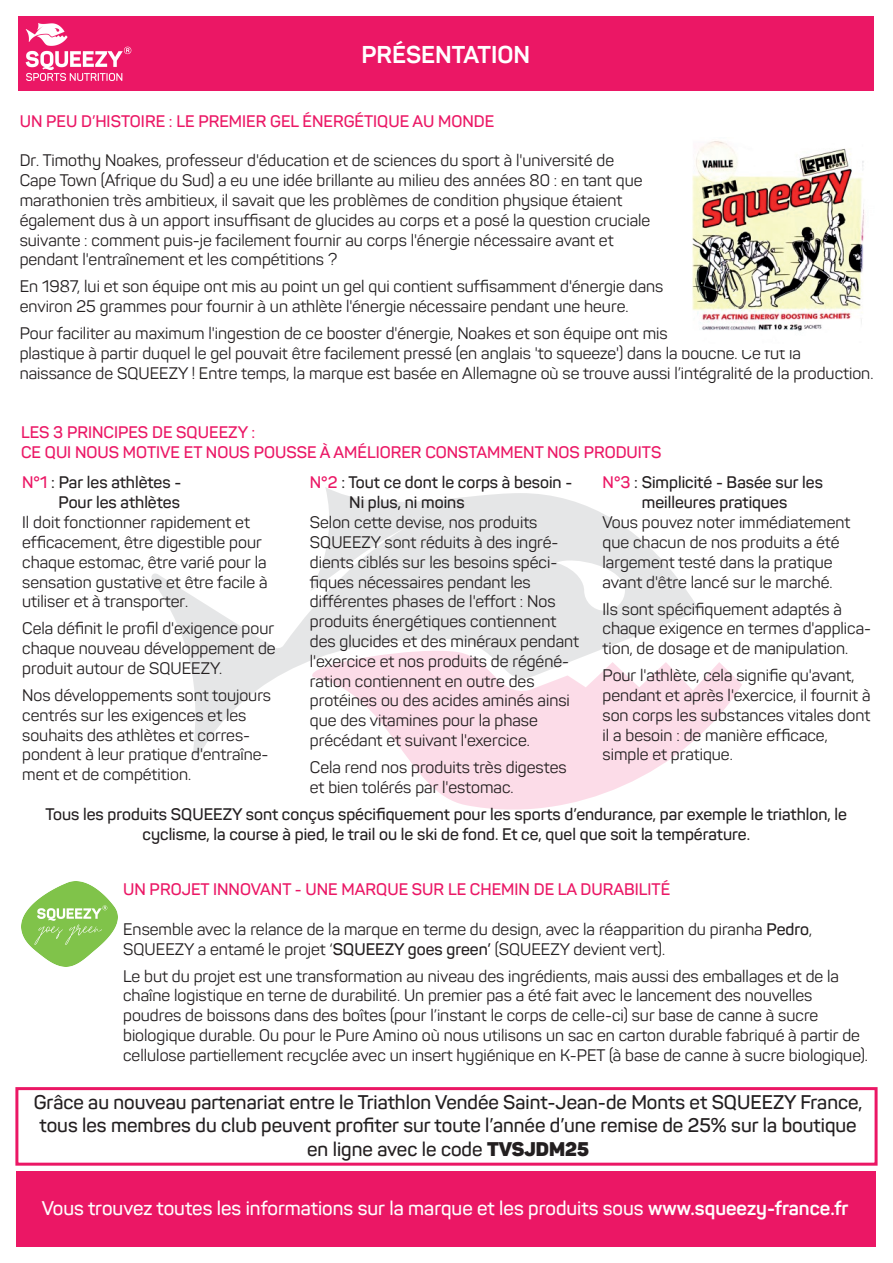
<style>
.page{position:relative;width:893px;height:1263px;background:#fff}
.page>*{position:absolute;margin:0;border:0;box-sizing:border-box;transform-origin:0 0}
.t1{font:700 24px "Sahar";color:#fff}
.t2{font:600 19.5px/23.4px "Sahar";color:#231f20;text-align:center}
.t3{font:600 19.5px "Sahar";color:#fff}
.t4{font:16.5px/19.8px "Sahar";color:#231f20}
.t5{font:600 16.5px/19.8px "Sahar";color:#231f20;text-align:center}
.t6{font:600 16.5px/19.8px "Sahar";color:#eb1765}
.s1{color:#eb1765}
.s2{font-weight:600}
.s3{font-weight:900}
.s4{font-weight:700}
</style>
<div class="page">
<svg style="left:408px;top:662px;width:334px;height:148px;fill:#fcdce8"></svg>
<svg style="left:151px;top:487px;width:548px;height:271px"></svg>
<div style="left:18px;top:16px;width:855px;height:75px;background:#eb1765"></div>
<img style="left:692px;top:141px;width:172px;height:190px">
<div style="left:17px;top:1172px;width:859px;height:75px;background:#eb1765"></div>
<img style="left:25px;top:23px;width:107px;height:58px">
<img style="left:21px;top:881px;width:96px;height:85px">
<div style="left:15px;top:1087px;width:863px;height:79px;border:3px solid #eb1765"></div>
<h1 class="t1" style="left:361px;top:39px;width:170px">PRÉSENTATION</h1>
<p class="t6" style="left:20px;top:111px;width:476px">UN PEU D’HISTOIRE : LE PREMIER GEL ÉNERGÉTIQUE AU MONDE</p>
<p class="t4" style="left:20px;top:151px;width:632px">Dr. Timothy Noakes, professeur d'éducation et de sciences du sport à l'université de Cape Town (Afrique du Sud) a eu une idée brillante au milieu des années 80 : en tant que marathonien très ambitieux, il savait que les problèmes de condition physique étaient également dus à un apport insuffisant de glucides au corps et a posé la question cruciale suivante : comment puis-je facilement fournir au corps l'énergie nécessaire avant et pendant l'entraînement et les compétitions ?</p>
<p class="t4" style="left:20px;top:277px;width:645px">En 1987, lui et son équipe ont mis au point un gel qui contient suffisamment d'énergie dans environ 25 grammes pour fournir à un athlète l'énergie nécessaire pendant une heure.</p>
<p class="t4" style="left:20px;top:323px;width:855px">Pour faciliter au maximum l'ingestion de ce booster d'énergie, Noakes et son équipe ont mis au point un petit sachet en plastique à partir duquel le gel pouvait être facilement pressé (en anglais 'to squeeze') dans la bouche. Ce fût la naissance de SQUEEZY ! Entre temps, la marque est basée en Allemagne où se trouve aussi l’intégralité de la production.</p>
<p class="t6" style="left:21px;top:422px;width:642px">LES 3 PRINCIPES DE SQUEEZY :<br>CE QUI NOUS MOTIVE ET NOUS POUSSE À AMÉLIORER CONSTAMMENT NOS PRODUITS</p>
<p class="t5" style="left:22px;top:473px;width:161px;text-align:right"><span class="s1">N°1</span> : Par les athlètes -<br>Pour les athlètes</p>
<p class="t4" style="left:22px;top:512px;width:247px">Il doit fonctionner rapidement et efficacement, être digestible pour chaque estomac, être varié pour la sensation gustative et être facile à utiliser et à transporter.</p>
<p class="t4" style="left:22px;top:618px;width:255px;text-align:justify">Cela définit le profil d'exigence pour chaque nouveau développement de produit autour de SQUEEZY.</p>
<p class="t4" style="left:22px;top:685px;width:250px">Nos développements sont toujours centrés sur les exigences et les souhaits des athlètes et corres&shy;pondent à leur pratique d'entraîne&shy;ment et de compétition.</p>
<p class="t5" style="left:349px;top:473px;width:225px;text-align:left;text-indent:-39px"><span class="s1">N°2</span> : Tout ce dont le corps à besoin -<br>Ni plus, ni moins</p>
<p class="t4" style="left:310px;top:512px;width:271px">Selon cette devise, nos produits SQUEEZY sont réduits à des ingré&shy;dients ciblés sur les besoins spéci&shy;fiques nécessaires pendant les différentes phases de l'effort : Nos produits énergétiques contiennent des glucides et des minéraux pendant l'exercice et nos produits de régéné&shy;ration contiennent en outre des protéines ou des acides aminés ainsi que des vitamines pour la phase précédant et suivant l'exercice.</p>
<p class="t4" style="left:310px;top:757px;width:258px">Cela rend nos produits très digestes et bien tolérés par l'estomac.</p>
<p class="t5" style="left:603px;top:473px;width:222px"><span class="s1">N°3</span> : Simplicité - Basée sur les meilleures pratiques</p>
<p class="t4" style="left:603px;top:512px;width:249px">Vous pouvez noter immédiatement que chacun de nos produits a été largement testé dans la pratique avant d'être lancé sur le marché.</p>
<p class="t4" style="left:603px;top:599px;width:270px">Ils sont spécifiquement adaptés à chaque exigence en termes d'applica&shy;tion, de dosage et de manipulation.</p>
<p class="t4" style="left:603px;top:665px;width:269px">Pour l'athlète, cela signifie qu'avant, pendant et après l'exercice, il fournit à son corps les substances vitales dont il a besoin : de manière efficace, simple et pratique.</p>
<p class="t5" style="left:46px;top:804px;width:803px">Tous les produits SQUEEZY sont conçus spécifiquement pour les sports d’endurance, par exemple le triathlon, le cyclisme, la course à pied, le trail ou le ski de fond. Et ce, quel que soit la température.</p>
<p class="t6" style="left:123px;top:879px;width:549px">UN PROJET INNOVANT - UNE MARQUE SUR LE CHEMIN DE LA DURABILITÉ</p>
<p class="t4" style="left:123px;top:919px;width:690px">Ensemble avec la relance de la marque en terme du design, avec la réapparition du piranha <span class="s2">Pedro</span>,<br>SQUEEZY a entamé le projet ‘<span class="s2">SQUEEZY goes green’</span> (SQUEEZY devient vert).</p>
<p class="t4" style="left:123px;top:966px;width:746px">Le but du projet est une transformation au niveau des ingrédients, mais aussi des emballages et de la chaîne logistique en terne de durabilité. Un premier pas a été fait avec le lancement des nouvelles poudres de boissons dans des boîtes (pour l’instant le corps de celle-ci) sur base de canne à sucre biologique durable. Ou pour le Pure Amino où nous utilisons un sac en carton durable fabriqué à partir de cellulose partiellement recyclée avec un insert hygiénique en K-PET (à base de canne à sucre biologique).</p>
<p class="t2" style="left:34px;top:1090px;width:830px">Grâce au nouveau partenariat entre le Triathlon Vendée Saint-Jean-de Monts et SQUEEZY France, tous les membres du club peuvent profiter sur toute l’année d’une remise de 25% sur la boutique en ligne avec le code <span class="s3">TVSJDM25</span></p>
<p class="t3" style="left:42px;top:1196px;width:808px">Vous trouvez toutes les informations sur la marque et les produits sous <span class="s4">www.squeezy-france.fr</span></p>
</div>
